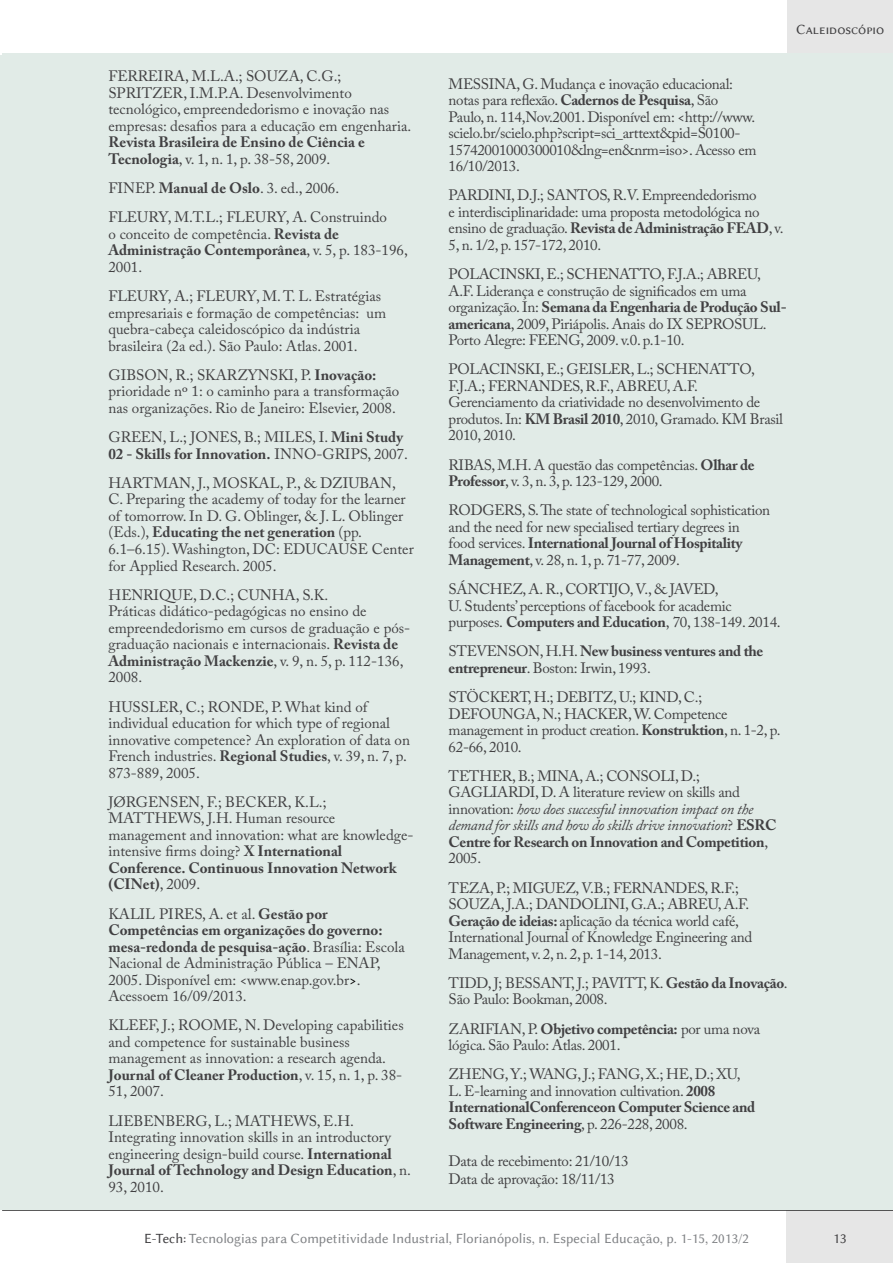
<style>
.page{position:relative;width:893px;height:1263px;background:#fff}
.page>*{position:absolute;margin:0;border:0;box-sizing:border-box;transform-origin:0 0}
.t1{font:15px/16.5px "Adobe Caslon Pro";letter-spacing:-.01em;color:#414042}
.t2{font:700 15px/16.5px "Adobe Caslon Pro";letter-spacing:-.02em;color:#414042}
.t3{font:700 15px/16.5px "Adobe Caslon Pro";color:#414042}
.t4{font:14.25px "Lin Biolinum";color:#808285}
.t5{font:14.25px "Lin Biolinum Capitals";color:#414042}
.t6{font:14.25px "Lin Biolinum";color:#414042}
.s1{font-weight:400}
.s2{font-weight:700}
.s3{color:#000}
.s4{font-style:italic}
.s5{color:#414042}
</style>
<div class="page">
<div style="left:787px;top:1210px;width:106px;height:53px;background:#e6e6e6"></div>
<div style="left:787px;top:1px;width:106px;height:53px;background:#e6e6e6"></div>
<hr style="left:2px;top:1210px;width:891px;height:1px;background:#1a1a1a">
<hr style="left:0;top:55px;width:2px;height:1154px;background:#e1ebe7">
<div style="left:432px;top:53px;width:461px;height:1156px;background:#e1ebe7"></div>
<div style="left:2px;top:53px;width:430px;height:1156px;background:#e1ebe7"></div>
<p class="t1" style="left:108px;top:68px;width:304px">FERREIRA, M.L.A.; SOUZA, C.G.; SPRITZER, I.M.P.A. Desenvolvimento tecnológico, empreendedorismo e inovação nas empresas: desafios para a educação em engenharia.</p>
<p class="t3" style="left:108px;top:134px;width:258px">Revista Brasileira de Ensino de Ciência e<br>Tecnologia<span class="s1">, v. 1, n. 1, p. 38-58, 2009.</span></p>
<p class="t1" style="left:108px;top:173px;width:280px;line-height:29.2px">FINEP. <span class="s2">Manual de Oslo</span>. 3. ed., 2006.<br>FLEURY, M.T.L.; FLEURY, A. Construindo</p>
<p class="t1" style="left:108px;top:226px;width:301px">o conceito de competência. <span class="s2">Revista de<br>Administração Contemporânea</span>, v. 5, p. 183-196,<br>2001.</p>
<p class="t1" style="left:108px;top:288px;width:279px">FLEURY, A.; FLEURY, M. T. L. Estratégias empresariais e formação de competências: um quebra-cabeça caleidoscópico da indústria brasileira (2a ed.). São Paulo: Atlas. 2001.</p>
<p class="t1" style="left:108px;top:367px;width:292px">GIBSON, R.; SKARZYNSKI, P. <span class="s2">Inovação: </span>prioridade nº 1: o caminho para a transformação nas organizações. Rio de Janeiro: Elsevier, 2008.</p>
<p class="t1" style="left:108px;top:429px;width:301px">GREEN, L.; JONES, B.; MILES, I. <span class="s2">Mini Study<br>02 - Skills for Innovation.</span> INNO-GRIPS, 2007.</p>
<p class="t1" style="left:108px;top:475px;width:307px">HARTMAN, J., MOSKAL, P., &amp; DZIUBAN, C. Preparing the academy of today for the learner of tomorrow. In D. G. Oblinger, &amp; J. L. Oblinger (Eds.), <span class="s2">Educating the net generation</span> (pp.<br>6.1–6.15). Washington, DC: EDUCAUSE Center for Applied Research. 2005.</p>
<p class="t1" style="left:108px;top:586px;width:303px">HENRIQUE, D.C.; CUNHA, S.K.<br>Práticas didático-pedagógicas no ensino de empreendedorismo em cursos de graduação e pós&shy;graduação nacionais e internacionais. <span class="s2">Revista de Administração Mackenzie</span>, v. 9, n. 5, p. 112-136, 2008.</p>
<p class="t1" style="left:108px;top:698px;width:303px">HUSSLER, C.; RONDE, P. What kind of individual education for which type of regional innovative competence? An exploration of data on French industries. <span class="s2">Regional Studies</span>, v. 39, n. 7, p.<br>873-889, 2005.</p>
<p class="t1" style="left:108px;top:793px;width:307px">JØRGENSEN, F.; BECKER, K.L.; MATTHEWS, J.H. Human resource management and innovation: what are knowledge&shy;intensive firms doing? <span class="s2">X International Conference. Continuous Innovation Network (CINet)</span>, 2009.</p>
<p class="t1" style="left:108px;top:905px;width:298px">KALIL PIRES, A. et al. <span class="s2">Gestão por Competências em organizações do governo: mesa-redonda de pesquisa-ação</span>. Brasília: Escola Nacional de Administração Pública – ENAP, 2005. Disponível em: &lt;www.enap.gov.br<span class="s3">&gt;</span>.<br>Acessoem 16/09/2013.</p>
<p class="t1" style="left:108px;top:1017px;width:297px">KLEEF, J.; ROOME, N. Developing capabilities and competence for sustainable business management as innovation: a research agenda.<br><span class="s2">Journal of Cleaner Production</span>, v. 15, n. 1, p. 38- 51, 2007.</p>
<p class="t1" style="left:108px;top:1112px;width:304px">LIEBENBERG, L.; MATHEWS, E.H.<br>Integrating innovation skills in an introductory engineering design-build course. <span class="s2">International Journal of Technology and Design Education</span>, n.<br>93, 2010.</p>
<p class="t5" style="left:796px;top:21px;width:90px">Caleidoscópio</p>
<p class="t1" style="left:449px;top:75px;width:309px">MESSINA, G. Mudança e inovação educacional: notas para reflexão. <span class="s2">Cadernos de Pesquisa</span>, São Paulo, n. 114,Nov.2001. Disponível em: &lt;http://www. scielo.br/scielo.php?script=sci_arttext&amp;pid=S0100- 15742001000300010&amp;lng=en&amp;nrm=iso&gt;. Acesso em 16/10/2013.</p>
<p class="t1" style="left:449px;top:187px;width:336px">PARDINI, D.J.; SANTOS, R.V. Empreendedorismo<br>e interdisciplinaridade: uma proposta metodológica no ensino de graduação. <span class="s2">Revista de Administração FEAD</span>, v.<br>5, n. 1/2, p. 157-172, 2010.</p>
<p class="t1" style="left:449px;top:266px;width:340px">POLACINSKI, E.; SCHENATTO, F.J.A.; ABREU, A.F. Liderança e construção de significados em uma organização. In: <span class="s2">Semana da Engenharia de Produção Sul&shy;americana</span>, 2009, Piriápolis. Anais do IX SEPROSUL.<br>Porto Alegre: FEENG, 2009. v.0. p.1-10.</p>
<p class="t1" style="left:449px;top:361px;width:336px">POLACINSKI, E.; GEISLER, L.; SCHENATTO, F.J.A.; FERNANDES, R.F., ABREU, A.F.<br>Gerenciamento da criatividade no desenvolvimento de produtos. In: <span class="s2">KM Brasil 2010</span>, 2010, Gramado. KM Brasil 2010, 2010.</p>
<p class="t1" style="left:449px;top:456px;width:307px">RIBAS, M.H. A questão das competências. <span class="s2">Olhar de<br>Professor</span>, v. 3, n. 3, p. 123-129, 2000.</p>
<p class="t1" style="left:449px;top:502px;width:323px">RODGERS, S. The state of technological sophistication and the need for new specialised tertiary degrees in<br>food services. <span class="s2">International Journal of Hospitality Management</span>, v. 28, n. 1, p. 71-77, 2009.</p>
<p class="t1" style="left:449px;top:581px;width:334px">SÁNCHEZ, A. R., CORTIJO, V., &amp; JAVED,<br>U. Students’ perceptions of facebook for academic purposes. <span class="s2">Computers and Education</span>, 70, 138-149. 2014.</p>
<p class="t2" style="left:449px;top:643px;width:316px"><span class="s1">STEVENSON, H.H.</span> New business ventures and the entrepreneur<span class="s1">. Boston: Irwin, 1993.</span></p>
<p class="t1" style="left:449px;top:689px;width:333px">STÖCKERT, H.; DEBITZ, U.; KIND, C.; DEFOUNGA, N.; HACKER, W. Competence management in product creation. <span class="s2">Konstruktion</span>, n. 1-2, p.<br>62-66, 2010.</p>
<p class="t1" style="left:449px;top:767px;width:329px">TETHER, B.; MINA, A.; CONSOLI, D.; GAGLIARDI, D. A literature review on skills and innovation: <span class="s4">how does successful innovation impact on the demand for skills and how do skills drive innovation</span>? <span class="s2">ESRC Centre for Research on Innovation and Competition</span>, 2005.</p>
<p class="t1" style="left:449px;top:879px;width:305px">TEZA, P.; MIGUEZ, V.B.; FERNANDES, R.F.; SOUZA, J.A.; DANDOLINI, G.A.; ABREU, A.F.<br><span class="s2">Geração de ideias:</span> aplicação da técnica world café, International Journal of Knowledge Engineering and Management, v. 2, n. 2, p. 1-14, 2013.</p>
<p class="t1" style="left:449px;top:974px;width:341px">TIDD, J; BESSANT, J.; PAVITT, K. <span class="s2">Gestão da Inovação</span>.<br>São Paulo: Bookman, 2008.</p>
<p class="t1" style="left:449px;top:1020px;width:313px">ZARIFIAN, P. <span class="s2">Objetivo competência:</span> por uma nova lógica. São Paulo: Atlas. 2001.</p>
<p class="t1" style="left:449px;top:1066px;width:308px">ZHENG, Y.; WANG, J.; FANG, X.; HE, D.; XU, L. E-learning and innovation cultivation. <span class="s2">2008<br>InternationalConferenceon Computer Science and Software Engineering</span>, p. 226-228, 2008.</p>
<p class="t1" style="left:449px;top:1151px;width:182px;line-height:18.8px">Data de recebimento: 21/10/13<br>Data de aprovação: 18/11/13</p>
<p class="t4" style="left:144px;top:1230px;width:606px"><span class="s5">E-Tech:</span> Tecnologias para Competitividade Industrial, Florianópolis, n. Especial Educação, p. 1-15, 2013/2</p>
<p class="t6" style="left:833px;top:1230px;width:15px">13</p>
</div>
